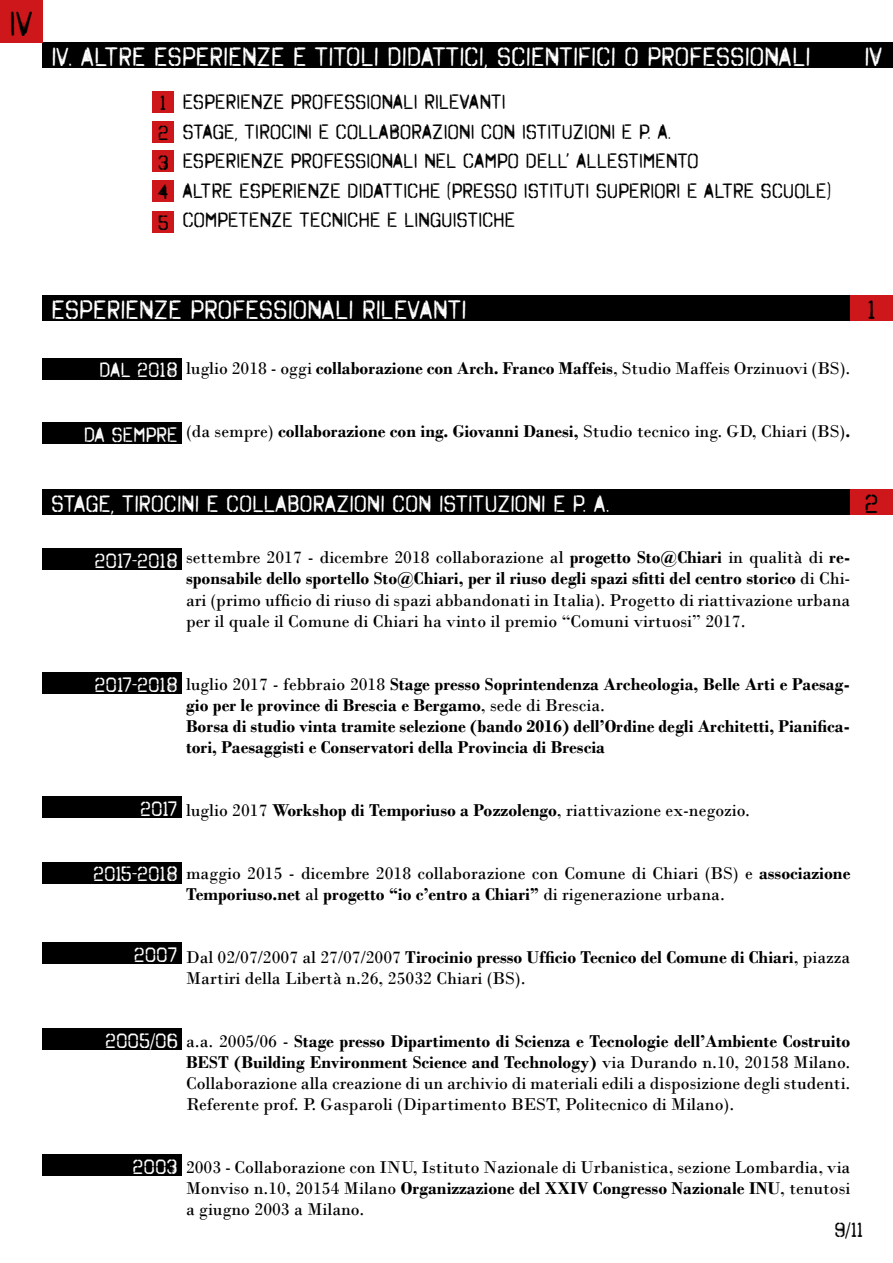
<style>
.page{position:relative;width:893px;height:1263px;background:#fff}
.page>*{position:absolute;margin:0;border:0;box-sizing:border-box;transform-origin:0 0}
.t1{font:36px "Octin Spraypaint Free";color:#000}
.t2{font:27px "Octin Spraypaint Free";color:#fff}
.t3{font:27px "Octin Spraypaint Free";color:#000}
.t4{font:24px "Octin Spraypaint Free";color:#fff}
.t5{font:21px/29.8px "Octin Spraypaint Free";color:#000;text-align:justify}
.t6{font:21px "Octin Spraypaint Free";color:#fff}
.t7{font:18px/21px "Bodoni";color:#000;text-align:justify}
.t8{font:700 18px/21px "Bodoni";color:#000}
.s1{font-weight:700}
.s2{font-weight:400}
</style>
<div class="page">
<div style="left:43px;top:43px;width:807px;height:25px;background:#000"></div>
<div style="left:43px;top:296px;width:807px;height:25px;background:#000"></div>
<div style="left:43px;top:489px;width:807px;height:26px;background:#000"></div>
<div style="left:43px;top:862px;width:139px;height:21px;background:#000"></div>
<div style="left:43px;top:358px;width:139px;height:21px;background:#000"></div>
<div style="left:43px;top:423px;width:139px;height:21px;background:#000"></div>
<div style="left:43px;top:549px;width:139px;height:21px;background:#000"></div>
<div style="left:43px;top:673px;width:139px;height:21px;background:#000"></div>
<div style="left:43px;top:797px;width:139px;height:21px;background:#000"></div>
<div style="left:43px;top:943px;width:139px;height:21px;background:#000"></div>
<div style="left:43px;top:1028px;width:139px;height:22px;background:#000"></div>
<div style="left:43px;top:1154px;width:139px;height:22px;background:#000"></div>
<div style="left:850px;top:43px;width:43px;height:25px;background:#000"></div>
<div style="left:850px;top:296px;width:43px;height:25px;background:#cd171a"></div>
<div style="left:850px;top:489px;width:43px;height:26px;background:#cd171a"></div>
<div style="left:0;top:0;width:43px;height:43px;background:#cd171a"></div>
<div style="left:153px;top:91px;width:21px;height:21px;background:#cd171a"></div>
<div style="left:153px;top:121px;width:21px;height:21px;background:#cd171a"></div>
<div style="left:153px;top:151px;width:21px;height:21px;background:#cd171a"></div>
<div style="left:153px;top:180px;width:21px;height:22px;background:#cd171a"></div>
<div style="left:153px;top:211px;width:21px;height:21px;background:#cd171a"></div>
<h1 class="t1" style="left:9px;top:3px;width:26px">IV</h1>
<h2 class="t2" style="left:51px;top:41px;width:761px">IV. ALTRE ESPERIENZE E TITOLI DIDATTICI, SCIENTIFICI O PROFESSIONALI</h2>
<p class="t5" style="left:158px;top:88px;width:13px">1<br>2<br>3<br>4<br>5</p>
<p class="t5" style="left:182px;top:87px;width:11px">ESPERIENZE</p>
<p class="t5" style="left:291px;top:87px;width:53px">PROFESSIONALI</p>
<p class="t5" style="left:424px;top:87px;width:10px">RILEVANTI</p>
<p class="t5" style="left:182px;top:116px;width:72px">STAGE, TIROCINI</p>
<p class="t5" style="left:318px;top:116px;width:28px">E COLLABORAZIONI</p>
<p class="t5" style="left:481px;top:116px;width:12px">CON</p>
<p class="t5" style="left:522px;top:116px;width:10px">ISTITUZIONI</p>
<p class="t5" style="left:622px;top:116px;width:51px">E P. A.</p>
<p class="t5" style="left:182px;top:146px;width:11px">ESPERIENZE</p>
<p class="t5" style="left:291px;top:146px;width:53px">PROFESSIONALI</p>
<p class="t5" style="left:424px;top:146px;width:276px">NEL CAMPO DELL’ ALLESTIMENTO</p>
<p class="t5" style="left:182px;top:175px;width:11px">ALTRE</p>
<p class="t5" style="left:239px;top:175px;width:11px">ESPERIENZE</p>
<p class="t5" style="left:347px;top:175px;width:10px">DIDATTIC</p>
<p class="t5" style="left:418px;top:175px;width:45px">HE (PRESSO</p>
<p class="t5" style="left:524px;top:175px;width:9px">ISTITUTI</p>
<p class="t5" style="left:596px;top:175px;width:11px">SUPERIORI</p>
<p class="t5" style="left:687px;top:175px;width:28px">E ALTRE</p>
<p class="t5" style="left:761px;top:175px;width:12px">SCUOLE</p>
<p class="t5" style="left:826px;top:175px;width:6px">)</p>
<p class="t5" style="left:182px;top:205px;width:12px">COMPETENZE</p>
<p class="t5" style="left:299px;top:205px;width:11px">TECNIC</p>
<p class="t5" style="left:358px;top:205px;width:93px">HEELINGUISTIC</p>
<h2 class="t2" style="left:864px;top:41px;width:20px">IV</h2>
<h2 class="t2" style="left:51px;top:294px;width:417px">ESPERIENZE PROFESSIONALI RILEVANTI</h2>
<p class="t6" style="left:99px;top:358px;width:80px">DAL 2018</p>
<p class="t7" style="left:186px;top:358px;width:666px">luglio 2018 - oggi <span class="s1">collaborazione con Arch. Franco Maffeis</span>, Studio Maffeis Orzinuovi (BS).</p>
<p class="t6" style="left:84px;top:422px;width:95px">DA SEMPRE</p>
<p class="t7" style="left:186px;top:421px;width:666px">(da sempre) <span class="s1">collaborazione con ing. Giovanni Danesi,</span> Studio tecnico ing. GD, Chiari (BS)<span class="s1">.</span></p>
<h2 class="t3" style="left:867px;top:294px;width:10px">1</h2>
<h3 class="t4" style="left:51px;top:490px;width:560px">STAGE, TIROCINI E COLLABORAZIONI CON ISTITUZIONI E P. A.</h3>
<p class="t6" style="left:95px;top:548px;width:84px">2017-2018</p>
<p class="t7" style="left:186px;top:547px;width:666px">settembre 2017 - dicembre 2018 collaborazione al <span class="s1">progetto Sto@Chiari</span> in qualità di <span class="s1">re&shy;sponsabile dello sportello Sto@Chiari, per il riuso degli spazi sfitti del centro storico</span> di Chi&shy;ari (primo ufficio di riuso di spazi abbandonati in Italia). Progetto di riattivazione urbana per il quale il Comune di Chiari ha vinto il premio “Comuni virtuosi” 2017.</p>
<h2 class="t3" style="left:865px;top:488px;width:16px">2</h2>
<p class="t6" style="left:95px;top:672px;width:84px">2017-2018</p>
<p class="t8" style="left:186px;top:673px;width:666px"><span class="s2">luglio 2017 - febbraio 2018</span> Stage presso Soprintendenza Archeologia, Belle Arti e Paesag&shy;gio per le province di Brescia e Bergamo<span class="s2">, sede di Brescia.<br></span>Borsa di studio vinta tramite selezione (bando 2016) dell’Ordine degli Architetti, Pianifica&shy;tori, Paesaggisti e Conservatori della Provincia di Brescia</p>
<p class="t6" style="left:140px;top:796px;width:39px">2017</p>
<p class="t7" style="left:186px;top:799px;width:566px">luglio 2017 <span class="s1">Workshop di Temporiuso a Pozzolengo</span>, riattivazione ex-negozio.</p>
<p class="t6" style="left:93px;top:862px;width:86px">2015-2018</p>
<p class="t7" style="left:186px;top:862px;width:666px">maggio 2015 - dicembre 2018 collaborazione con Comune di Chiari (BS) e <span class="s1">associazione<br>Temporiuso.net</span> al <span class="s1">progetto “io c’entro a Chiari”</span> di rigenerazione urbana.</p>
<p class="t6" style="left:134px;top:942px;width:45px">2007</p>
<p class="t7" style="left:186px;top:946px;width:666px">Dal 02/07/2007 al 27/07/2007 <span class="s1">Tirocinio presso Ufficio Tecnico del Comune di Chiari</span>, piazza<br>Martiri della Libertà n.26, 25032 Chiari (BS).</p>
<p class="t6" style="left:105px;top:1028px;width:74px">2005/06</p>
<p class="t7" style="left:186px;top:1030px;width:666px">a.a. 2005/06 - <span class="s1">Stage presso Dipartimento di Scienza e Tecnologie dell’Ambiente Costruito BEST (Building Environment Science and Technology)</span> via Durando n.10, 20158 Milano.<br>Collaborazione alla creazione di un archivio di materiali edili a disposizione degli studenti.<br>Referente prof. P. Gasparoli (Dipartimento BEST, Politecnico di Milano).</p>
<p class="t6" style="left:133px;top:1154px;width:46px">2003</p>
<p class="t7" style="left:186px;top:1156px;width:666px">2003 - Collaborazione con INU, Istituto Nazionale di Urbanistica, sezione Lombardia, via Monviso n.10, 20154 Milano <span class="s1">Organizzazione del XXIV Congresso Nazionale INU</span>, tenutosi a giugno 2003 a Milano.</p>
<p class="t5" style="left:834px;top:1215px;width:31px">9/11</p>
</div>
